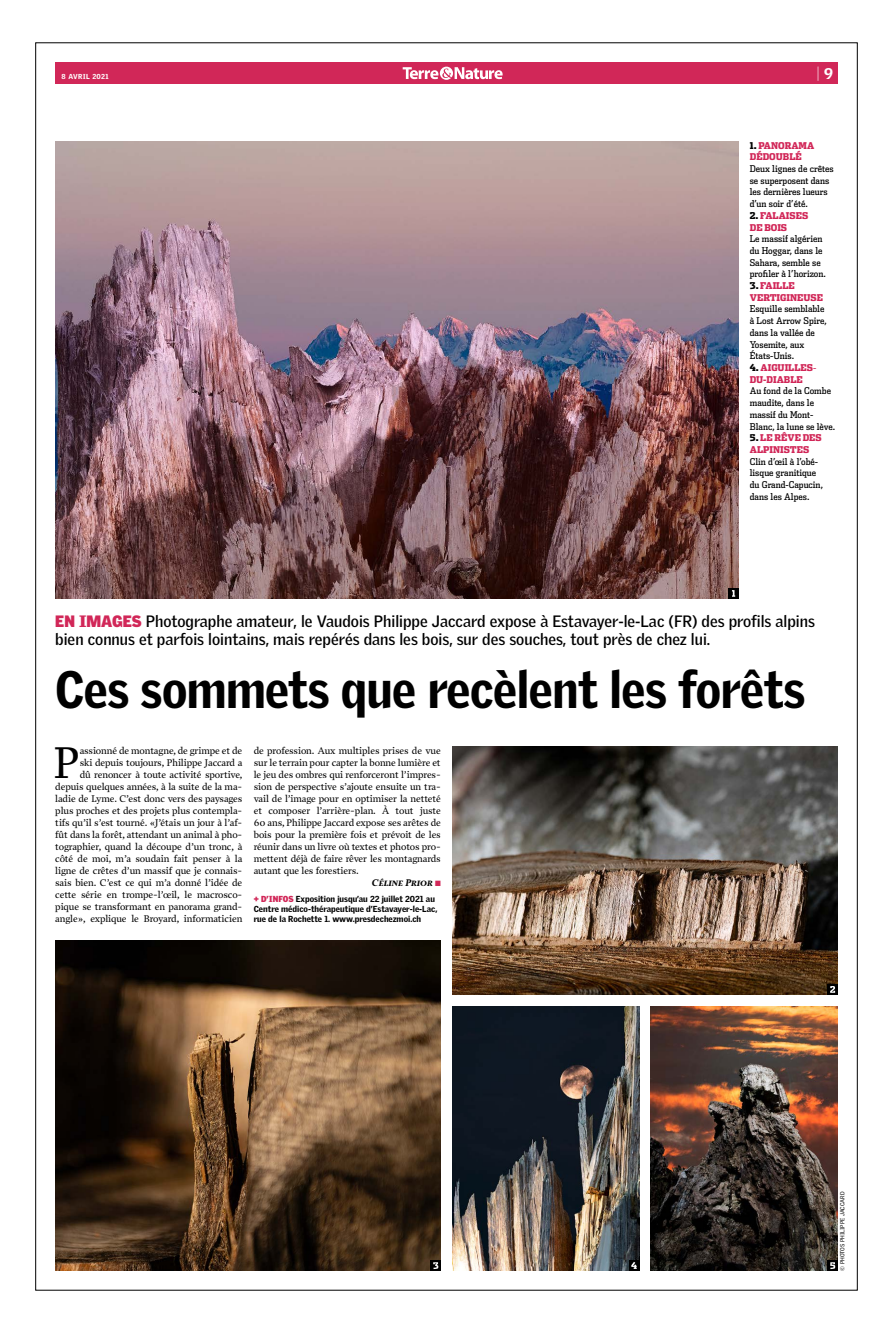
<style>
.page{position:relative;width:893px;height:1333px;background:#fff}
.page>*{position:absolute;margin:0;border:0;box-sizing:border-box;transform-origin:0 0}
.t1{font:900 51px "Griffith Gothic";letter-spacing:-.01em;color:#000;scale:.94 1}
.TP_texte_de_base_let{font:44.9px "Prensa";color:#000}
.TP_chapeau_x06{font:700 16px/18.5px "Griffith Gothic";color:#000}
.t2{font:100 15px "Griffith Gothic";color:#fff}
.TP_texte_de_base_let-2{font:9.8px/12px "Prensa";letter-spacing:-.01em;color:#000;text-align:right}
.TP_signature_x07{font:9.8px "Prensa Bold Italic SC";color:#000}
.TP_légende_x11{font:9.3px/11.7px "Dispatch Cond";color:#000}
.TP_légende_x11-2{font:900 9.3px/11.7px "Dispatch Cond";color:#d12758}
.TP_note_de_bas_de_pa{font:900 8.5px/10px "Griffith Gothic";color:#000}
.t3{font:900 7px "Griffith Gothic";letter-spacing:.05em;color:#fff}
.TP_crédit_x12{font:5.8px "Griffith Gothic";color:#000}
.s1{font-weight:900}
.s2{color:#000}
.s3{font-weight:400}
.s4{font-weight:900;color:#d12758}
.s5{color:#d12758}
</style>
<div class="page">
<div style="left:55px;top:62px;width:783px;height:22px;background:#d12758"></div>
<svg style="left:403px;top:67px;width:100px;height:13px"></svg>
<img style="left:55px;top:141px;width:683px;height:457px">
<img style="left:55px;top:940px;width:386px;height:330px">
<img style="left:452px;top:747px;width:386px;height:247px">
<img style="left:452px;top:1006px;width:187px;height:264px">
<img style="left:651px;top:1006px;width:187px;height:264px">
<svg style="left:828px;top:984px;width:10px;height:10px"></svg>
<svg style="left:830px;top:985px;width:5px;height:7px"></svg>
<svg style="left:431px;top:1260px;width:10px;height:10px"></svg>
<svg style="left:433px;top:1262px;width:5px;height:6px"></svg>
<svg style="left:629px;top:1260px;width:10px;height:10px"></svg>
<svg style="left:631px;top:1261px;width:6px;height:7px"></svg>
<svg style="left:828px;top:1260px;width:10px;height:10px"></svg>
<svg style="left:830px;top:1262px;width:5px;height:6px"></svg>
<div style="left:728px;top:588px;width:10px;height:10px;background:#000"></div>
<svg style="left:732px;top:590px;width:3px;height:6px"></svg>
<p class="t3" style="left:62px;top:72px;width:49px">8 AVRIL 2021</p>
<h3 class="t2" style="left:817px;top:63px;width:18px">| <span class="s1">9</span></h3>
<p class="TP_légende_x11-2" style="left:750px;top:139px;width:66px"><span class="s2">1.</span> PANORAMA<br>DÉDOUBLÉ</p>
<p class="TP_légende_x11" style="left:750px;top:162px;width:85px">Deux lignes de crêtes se superposent dans les dernières lueurs d’un soir d’été.</p>
<p class="TP_légende_x11-2" style="left:750px;top:209px;width:60px"><span class="s2">2.</span> FALAISES<br>DE BOIS</p>
<p class="TP_légende_x11" style="left:750px;top:233px;width:78px">Le massif algérien du Hoggar, dans le<br>Sahara, semble se profiler à l’horizon.</p>
<p class="TP_légende_x11-2" style="left:750px;top:279px;width:47px"><span class="s2">3.</span> FAILLE</p>
<p class="TP_légende_x11-2" style="left:750px;top:291px;width:75px">VERTIGINEUSE</p>
<p class="TP_légende_x11" style="left:750px;top:303px;width:78px">Esquille semblable à Lost Arrow Spire, dans la vallée de<br>Yosemite, aux<br>États-Unis.</p>
<p class="TP_légende_x11-2" style="left:750px;top:361px;width:68px"><span class="s2">4.</span> AIGUILLES<span class="s3">-<br></span>DU-DIABLE</p>
<p class="TP_légende_x11" style="left:750px;top:385px;width:87px">Au fond de la Combe maudite, dans le massif du Mont-<br>Blanc, la lune se lève.</p>
<p class="TP_légende_x11-2" style="left:750px;top:431px;width:73px"><span class="s2">5.</span> LE RÊVE DES<br>ALPINISTES</p>
<p class="TP_légende_x11" style="left:750px;top:455px;width:75px">Clin d’œil à l’obé&shy;lisque granitique du Grand-Capucin, dans les Alpes.</p>
<p class="TP_chapeau_x06" style="left:55px;top:611px;width:761px"><span class="s4">EN IMAGES</span> Photographe amateur, le Vaudois Philippe Jaccard expose à Estavayer-le-Lac (FR) des profils alpins bien connus et parfois lointains, mais repérés dans les bois, sur des souches, tout près de chez lui.</p>
<h1 class="t1" style="left:55px;top:658px;width:799px">Ces sommets que recèlent les forêts</h1>
<p class="TP_texte_de_base_let" style="left:54px;top:736px;width:28px">P</p>
<p class="TP_texte_de_base_let-2" style="left:55px;top:745px;width:189px">assionné de montagne, de grimpe et de<br>ski depuis toujours, Philippe Jaccard a<br>dû renoncer à toute activité sportive, depuis quelques années, à la suite de la ma&shy;ladie de Lyme. C’est donc vers des paysages plus proches et des projets plus contempla&shy;tifs qu’il s’est tourné. «J’étais un jour à l’af&shy;fût dans la forêt, attendant un animal à pho&shy;tographier, quand la découpe d’un tronc, à côté de moi, m’a soudain fait penser à la ligne de crêtes d’un massif que je connais&shy;sais bien. C’est ce qui m’a donné l’idée de cette série en trompe-l’œil, le macrosco&shy;pique se transformant en panorama grand&shy;angle», explique le Broyard, informaticien</p>
<p class="TP_texte_de_base_let-2" style="left:254px;top:745px;width:189px;text-align:justify">de profession. Aux multiples prises de vue sur le terrain pour capter la bonne lumière et le jeu des ombres qui renforceront l’impres&shy;sion de perspective s’ajoute ensuite un tra&shy;vail de l’image pour en optimiser la netteté et composer l’arrière-plan. À tout juste 60 ans, Philippe Jaccard expose ses arêtes de bois pour la première fois et prévoit de les réunir dans un livre où textes et photos pro&shy;mettent déjà de faire rêver les montagnards autant que les forestiers.</p>
<p class="TP_signature_x07" style="left:372px;top:877px;width:70px">Céline Prior <span class="s5">■</span></p>
<p class="TP_note_de_bas_de_pa" style="left:254px;top:894px;width:185px"><span class="s5">+ D’INFOS</span> Exposition jusqu’au 22 juillet 2021 au<br>Centre médico-thérapeutique d’Estavayer-le-Lac, rue de la Rochette 1. www.presdechezmoi.ch</p>
<p class="TP_crédit_x12" style="left:839px;top:1270px;width:80px;rotate:-90deg">© PHOTOS PHILIPPE JACCARD</p>
</div>
